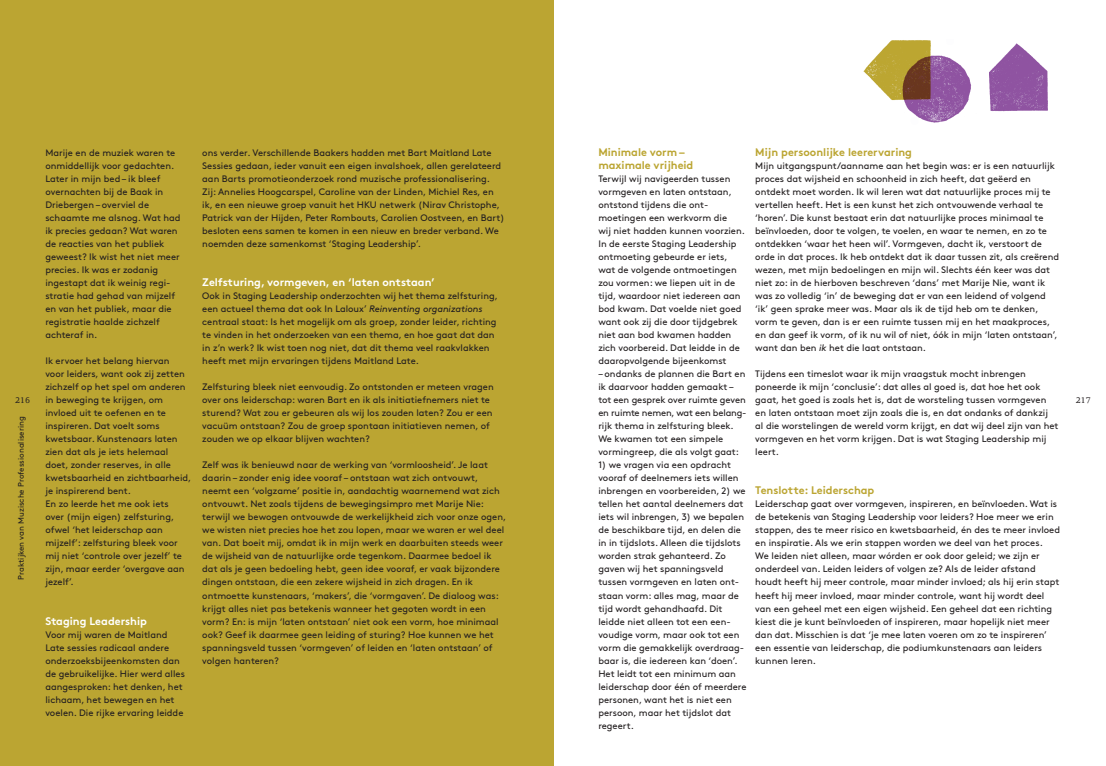
<style>
.page{position:relative;width:1106px;height:766px;background:#fff}
.page>*{position:absolute;margin:0;border:0;box-sizing:border-box;transform-origin:0 0}
.t1{font:700 11px/13px "Brown Std";color:#bba532}
.t2{font:700 11px "Brown Std";color:#fff}
.t3{font:9.4px/13px "Brown Std";color:#231f20}
.t4{font:9px "Marbach";color:#231f20}
.t5{font:8px "Brown Std";color:#231f20}
.s1{font-style:italic}
</style>
<div class="page">
<img style="left:863px;top:40px;width:34px;height:61px">
<img style="left:897px;top:40px;width:151px;height:83px">
<hr style="left:553px;top:0;width:1px;height:765px;background:#231f20">
<div style="left:0;top:0;width:553px;height:765px;background:#bba532"></div>
<p class="t1" style="left:598px;top:146px;width:97px">Minimale vorm – maximale vrijheid</p>
<p class="t3" style="left:598px;top:172px;width:148px">Terwijl wij navigeerden tussen vormgeven en laten ontstaan, ontstond tijdens die ont&shy;moetingen een werkvorm die<br>wij niet hadden kunnen voorzien.<br>In de eerste Staging Leadership ontmoeting gebeurde er iets, wat de volgende ontmoetingen zou vormen: we liepen uit in de tijd, waardoor niet iedereen aan bod kwam. Dat voelde niet goed want ook zij die door tijdgebrek niet aan bod kwamen hadden zich voorbereid. Dat leidde in de daaropvolgende bijeenkomst</p>
<p class="t3" style="left:598px;top:367px;width:150px">– ondanks de plannen die Bart en ik daarvoor hadden gemaakt – tot een gesprek over ruimte geven en ruimte nemen, wat een belang&shy;rijk thema in zelfsturing bleek.<br>We kwamen tot een simpele vormingreep, die als volgt gaat:</p>
<p class="t3" style="left:598px;top:458px;width:150px">1) we vragen via een opdracht vooraf of deelnemers iets willen inbrengen en voorbereiden, 2) we tellen het aantal deelnemers dat iets wil inbrengen, 3) we bepalen de beschikbare tijd, en delen die in in tijdslots. Alleen die tijdslots worden strak gehanteerd. Zo gaven wij het spanningsveld tussen vormgeven en laten ont&shy;staan vorm: alles mag, maar de tijd wordt gehandhaafd. Dit leidde niet alleen tot een een&shy;voudige vorm, maar ook tot een vorm die gemakkelijk overdraag&shy;baar is, die iedereen kan ‘doen’.<br>Het leidt tot een minimum aan leiderschap door één of meerdere personen, want het is niet een persoon, maar het tijdslot dat regeert.</p>
<p class="t1" style="left:755px;top:146px;width:158px">Mijn persoonlijke leerervaring</p>
<p class="t3" style="left:755px;top:159px;width:305px">Mijn uitgangspunt/aanname aan het begin was: er is een natuurlijk proces dat wijsheid en schoonheid in zich heeft, dat geëerd en ontdekt moet worden. Ik wil leren wat dat natuurlijke proces mij te vertellen heeft. Het is een kunst het zich ontvouwende verhaal te ‘horen’. Die kunst bestaat erin dat natuurlijke proces minimaal te beïnvloeden, door te volgen, te voelen, en waar te nemen, en zo te ontdekken ‘waar het heen wil’. Vormgeven, dacht ik, verstoort de orde in dat proces. Ik heb ontdekt dat ik daar tussen zit, als creërend wezen, met mijn bedoelingen en mijn wil. Slechts één keer was dat niet zo: in de hierboven beschreven ‘dans’ met Marije Nie, want ik was zo volledig ‘in’ de beweging dat er van een leidend of volgend ‘ik’ geen sprake meer was. Maar als ik de tijd heb om te denken, vorm te geven, dan is er een ruimte tussen mij en het maakproces, en dan geef ik vorm, of ik nu wil of niet, óók in mijn ‘laten ontstaan’, want dan ben <span class="s1">ik</span> het die laat ontstaan.</p>
<p class="t3" style="left:755px;top:367px;width:305px">Tijdens een timeslot waar ik mijn vraagstuk mocht inbrengen poneerde ik mijn ‘conclusie’: dat alles al goed is, dat hoe het ook gaat, het goed is zoals het is, dat de worsteling tussen vormgeven en laten ontstaan moet zijn zoals die is, en dat ondanks of dankzij al die worstelingen de wereld vorm krijgt, en dat wij deel zijn van het vormgeven en het vorm krijgen. Dat is wat Staging Leadership mij leert.</p>
<p class="t1" style="left:755px;top:484px;width:121px">Tenslotte: Leiderschap</p>
<p class="t3" style="left:755px;top:497px;width:306px">Leiderschap gaat over vormgeven, inspireren, en beïnvloeden. Wat is de betekenis van Staging Leadership voor leiders? Hoe meer we erin stappen, des te meer risico en kwetsbaarheid, én des te meer invloed en inspiratie. Als we erin stappen worden we deel van het proces.<br>We leiden niet alleen, maar wórden er ook door geleid; we zijn er onderdeel van. Leiden leiders of volgen ze? Als de leider afstand houdt heeft hij meer controle, maar minder invloed; als hij erin stapt heeft hij meer invloed, maar minder controle, want hij wordt deel van een geheel met een eigen wijsheid. Een geheel dat een richting kiest die je kunt beïnvloeden of inspireren, maar hopelijk niet meer dan dat. Misschien is dat ‘je mee laten voeren om zo te inspireren’ een essentie van leiderschap, die podiumkunstenaars aan leiders kunnen leren.</p>
<p class="t3" style="left:45px;top:146px;width:137px">Marije en de muziek waren te onmiddellijk voor gedachten.<br>Later in mijn bed – ik bleef overnachten bij de Baak in<br>Driebergen – overviel de schaamte me alsnog. Wat had ik precies gedaan? Wat waren de reacties van het publiek geweest? Ik wist het niet meer precies. Ik was er zodanig ingestapt dat ik weinig regi&shy;stratie had gehad van mijzelf en van het publiek, maar die registratie haalde zichzelf achteraf in.</p>
<p class="t3" style="left:45px;top:354px;width:148px">Ik ervoer het belang hiervan<br>voor leiders, want ook zij zetten zichzelf op het spel om anderen in beweging te krijgen, om invloed uit te oefenen en te inspireren. Dat voelt soms kwetsbaar. Kunstenaars laten zien dat als je iets helemaal doet, zonder reserves, in alle kwetsbaarheid en zichtbaarheid, je inspirerend bent.<br>En zo leerde het me ook iets<br>over (mijn eigen) zelfsturing, ofwel ‘het leiderschap aan mijzelf’: zelfsturing bleek voor mij niet ‘controle over jezelf’ te zijn, maar eerder ‘overgave aan jezelf’.</p>
<p class="t2" style="left:45px;top:613px;width:103px">Staging Leadership</p>
<p class="t3" style="left:45px;top:627px;width:141px">Voor mij waren de Maitland<br>Late sessies radicaal andere onderzoeksbijeenkomsten dan de gebruikelijke. Hier werd alles aangesproken: het denken, het lichaam, het bewegen en het voelen. Die rijke ervaring leidde</p>
<p class="t3" style="left:202px;top:146px;width:304px">ons verder. Verschillende Baakers hadden met Bart Maitland Late Sessies gedaan, ieder vanuit een eigen invalshoek, allen gerelateerd aan Barts promotieonderzoek rond muzische professionalisering.<br>Zij: Annelies Hoogcarspel, Caroline van der Linden, Michiel Res, en ik, en een nieuwe groep vanuit het HKU netwerk (Nirav Christophe, Patrick van der Hijden, Peter Rombouts, Carolien Oostveen, en Bart) besloten eens samen te komen in een nieuw en breder verband. We noemden deze samenkomst ‘Staging Leadership’.</p>
<p class="t2" style="left:202px;top:275px;width:234px">Zelfsturing, vormgeven, en ‘laten ontstaan’</p>
<p class="t3" style="left:202px;top:289px;width:297px">Ook in Staging Leadership onderzochten wij het thema zelfsturing, een actueel thema dat ook In Laloux’ <span class="s1">Reinventing organizations </span>centraal staat: Is het mogelijk om als groep, zonder leider, richting te vinden in het onderzoeken van een thema, en hoe gaat dat dan in z’n werk? Ik wist toen nog niet, dat dit thema veel raakvlakken heeft met mijn ervaringen tijdens Maitland Late.</p>
<p class="t3" style="left:202px;top:380px;width:293px">Zelfsturing bleek niet eenvoudig. Zo ontstonden er meteen vragen over ons leiderschap: waren Bart en ik als initiatiefnemers niet te sturend? Wat zou er gebeuren als wij los zouden laten? Zou er een vacuüm ontstaan? Zou de groep spontaan initiatieven nemen, of zouden we op elkaar blijven wachten?</p>
<p class="t3" style="left:202px;top:458px;width:305px">Zelf was ik benieuwd naar de werking van ‘vormloosheid’. Je laat daarin – zonder enig idee vooraf – ontstaan wat zich ontvouwt, neemt een ‘volgzame’ positie in, aandachtig waarnemend wat zich ontvouwt. Net zoals tijdens de bewegingsimpro met Marije Nie: terwijl we bewogen ontvouwde de werkelijkheid zich voor onze ogen, we wisten niet precies hoe het zou lopen, maar we waren er wel deel van. Dat boeit mij, omdat ik in mijn werk en daarbuiten steeds weer de wijsheid van de natuurlijke orde tegenkom. Daarmee bedoel ik dat als je geen bedoeling hebt, geen idee vooraf, er vaak bijzondere dingen ontstaan, die een zekere wijsheid in zich dragen. En ik ontmoette kunstenaars, ‘makers’, die ‘vormgaven’. De dialoog was: krijgt alles niet pas betekenis wanneer het gegoten wordt in een vorm? En: is mijn ‘laten ontstaan’ niet ook een vorm, hoe minimaal ook? Geef ik daarmee geen leiding of sturing? Hoe kunnen we het spanningsveld tussen ‘vormgeven’ of leiden en ‘laten ontstaan’ of volgen hanteren?</p>
<p class="t4" style="left:15px;top:394px;width:16px">216</p>
<p class="t4" style="left:1075px;top:394px;width:16px">217</p>
<p class="t5" style="left:17px;top:579px;width:165px;rotate:-90deg">Praktijken van Muzische Professionalisering</p>
</div>
